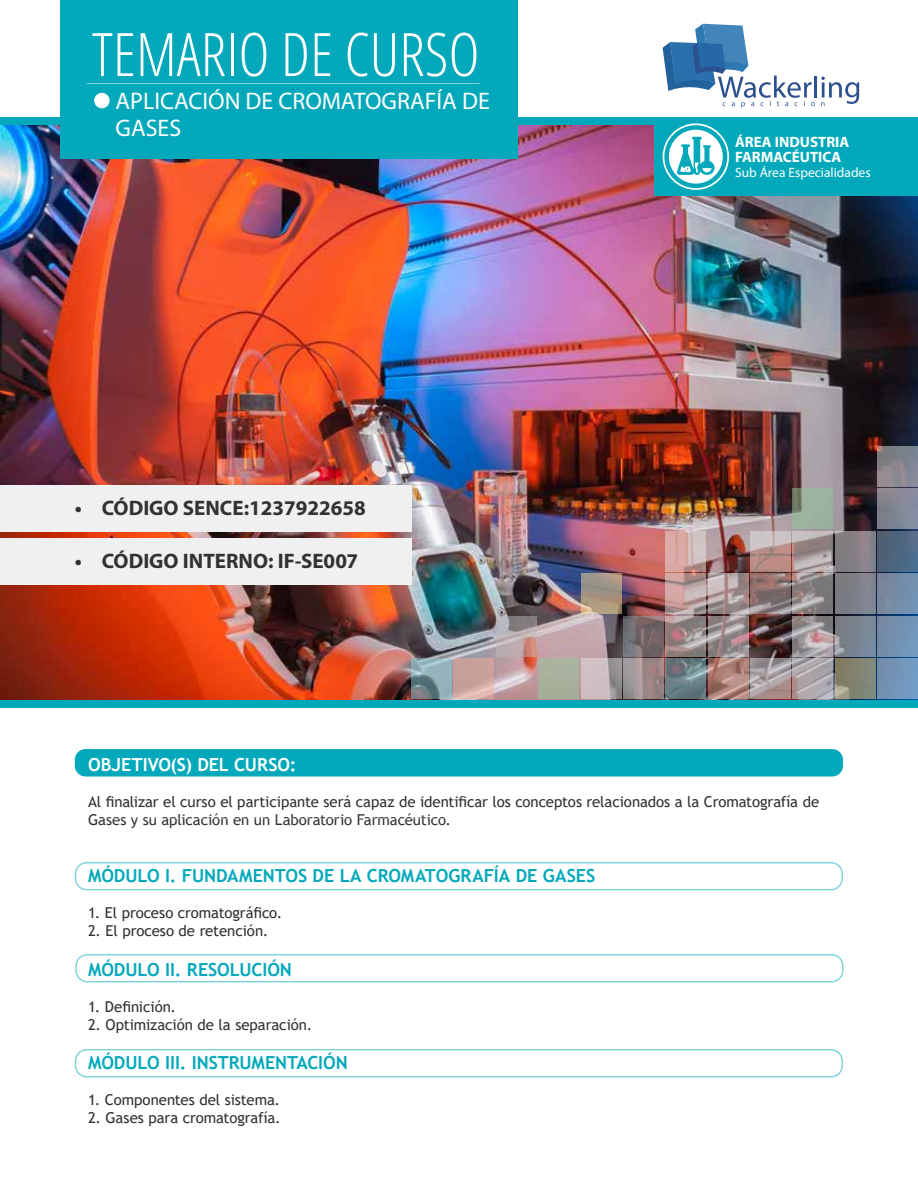
<style>
.page{position:relative;width:918px;height:1188px;background:#fff}
.page>*{position:absolute;margin:0;border:0;box-sizing:border-box;transform-origin:0 0}
.t1{font:300 condensed 60px "Open Sans";color:#fff}
.t2{font:24px/27px "Myriad Pro";color:#fff}
.t3{font:700 21px "Myriad Pro";color:#323232}
.t4{font:700 18px "Trebuchet MS";letter-spacing:-.005em;color:#03a9ba}
.t5{font:700 18px "Trebuchet MS";letter-spacing:-.005em;color:#fff}
.t6{font:15px/18px "Trebuchet MS";letter-spacing:-.01em;color:#323232}
.t7{font:700 15px/15px "Myriad Pro";color:#fff}
.t8{font:13.5px "Myriad Pro";color:#fff}
</style>
<div class="page">
<div style="left:75px;top:749px;width:768px;height:28px;background:#03a9ba;border-radius:11px"></div>
<img style="left:0;top:126px;width:918px;height:573px">
<div style="left:60px;top:0;width:457px;height:159px;background:#03a9ba"></div>
<hr style="left:814px;top:76px;width:3px;height:22px;background:#2c518f">
<svg style="left:663px;top:24px;width:152px;height:84px"></svg>
<svg style="left:821px;top:77px;width:38px;height:29px"></svg>
<div style="left:877px;top:658px;width:41px;height:41px;background:linear-gradient(to right,#738daa,#729dc7)"></div>
<svg style="left:835px;top:658px;width:41px;height:41px;background:#858774"></svg>
<svg style="left:793px;top:658px;width:40px;height:41px;background:#ada7ab"></svg>
<svg style="left:750px;top:658px;width:41px;height:41px;background:#a89b9c"></svg>
<svg style="left:708px;top:658px;width:41px;height:41px;background:#ae8279"></svg>
<svg style="left:665px;top:658px;width:41px;height:41px;background:#6b7e85"></svg>
<svg style="left:623px;top:658px;width:41px;height:41px;background:#9d8d8d"></svg>
<svg style="left:581px;top:658px;width:40px;height:41px;background:#bcb0b3"></svg>
<div style="left:538px;top:658px;width:41px;height:41px;background:#a7b09b"></div>
<svg style="left:454px;top:658px;width:40px;height:41px;background:#cda6a0"></svg>
<svg style="left:411px;top:658px;width:41px;height:41px;background:#849fa7"></svg>
<div style="left:877px;top:616px;width:41px;height:40px;background:linear-gradient(to right,#7488a1,#7299be)"></div>
<svg style="left:835px;top:616px;width:41px;height:40px;background:#7b8592"></svg>
<svg style="left:793px;top:616px;width:40px;height:40px;background:#a49a9d"></svg>
<svg style="left:708px;top:616px;width:41px;height:40px;background:#9c8e90"></svg>
<svg style="left:665px;top:616px;width:41px;height:40px;background:#9d8b8b"></svg>
<svg style="left:623px;top:616px;width:41px;height:40px;background:#74696c"></svg>
<svg style="left:496px;top:616px;width:41px;height:40px;background:#b19f9f"></svg>
<div style="left:877px;top:573px;width:41px;height:41px;background:linear-gradient(to right,#7a8497,#7093b4)"></div>
<div style="left:835px;top:573px;width:41px;height:41px;background:#7c7f88"></div>
<svg style="left:793px;top:573px;width:40px;height:41px;background:#8f8889"></svg>
<svg style="left:750px;top:573px;width:41px;height:41px;background:#8c7776"></svg>
<svg style="left:708px;top:573px;width:41px;height:41px;background:#ac9b9c"></svg>
<svg style="left:665px;top:573px;width:41px;height:41px;background:#bd9f9d"></svg>
<svg style="left:581px;top:573px;width:40px;height:41px;background:#a89884"></svg>
<div style="left:877px;top:531px;width:41px;height:41px;background:linear-gradient(to right,#4f5d6f,#4e6f8f)"></div>
<svg style="left:835px;top:531px;width:41px;height:41px;background:#858086"></svg>
<svg style="left:793px;top:531px;width:40px;height:41px;background:#a99d9e"></svg>
<svg style="left:750px;top:531px;width:41px;height:41px;background:#bda09c"></svg>
<svg style="left:665px;top:531px;width:41px;height:41px;background:#d2adaa"></svg>
<div style="left:877px;top:489px;width:41px;height:40px;background:linear-gradient(to right,#7f7e86,#878fa4)"></div>
<svg style="left:793px;top:489px;width:40px;height:40px;background:#96aa97"></svg>
<svg style="left:877px;top:446px;width:41px;height:41px;background:#86848e"></svg>
<div style="left:94px;top:93px;width:16px;height:15px;background:#fff;border-radius:50%"></div>
<hr style="left:87px;top:83px;width:393px;height:1px;background:#fff">
<div style="left:654px;top:117px;width:264px;height:79px;background:#03a9ba"></div>
<div style="left:75px;top:862px;width:768px;height:28px;border:2px solid #03a9ba;border-radius:11px"></div>
<div style="left:0;top:538px;width:411px;height:47px;background:#f0f0f0"></div>
<div style="left:75px;top:1049px;width:768px;height:29px;border:2px solid #03a9ba;border-radius:11px"></div>
<div style="left:663px;top:123px;width:66px;height:67px;border:2px solid #fff;border-radius:50%"></div>
<svg style="left:669px;top:130px;width:54px;height:54px"></svg>
<div style="left:75px;top:954px;width:769px;height:28px;border:2px solid #03a9ba;border-radius:11px"></div>
<div style="left:0;top:485px;width:411px;height:46px;background:#f0f0f0"></div>
<h1 class="t1" style="left:92px;top:14px;width:389px">TEMARIO DE CURSO</h1>
<h2 class="t2" style="left:116px;top:87px;width:376px">APLICACIÓN DE CROMATOGRAFÍA DE<br>GASES</h2>
<h3 class="t3" style="left:75px;top:494px;width:292px">• CÓDIGO SENCE:1237922658</h3>
<h3 class="t3" style="left:75px;top:548px;width:285px">• CÓDIGO INTERNO: IF-SE007</h3>
<p class="t7" style="left:735px;top:134px;width:116px">ÁREA INDUSTRIA<br>FARMACÉUTICA</p>
<p class="t8" style="left:735px;top:164px;width:137px">Sub Área Especialidades</p>
<p class="t5" style="left:88px;top:753px;width:210px">OBJETIVO(S) DEL CURSO:</p>
<p class="t6" style="left:88px;top:792px;width:733px">Al finalizar el curso el participante será capaz de identificar los conceptos relacionados a la Cromatografía de<br>Gases y su aplicación en un Laboratorio Farmacéutico.</p>
<p class="t4" style="left:88px;top:865px;width:509px">MÓDULO I. FUNDAMENTOS DE LA CROMATOGRAFÍA DE GASES</p>
<p class="t6" style="left:88px;top:904px;width:196px">1. El proceso cromatográfico.</p>
<p class="t6" style="left:88px;top:922px;width:182px">2. El proceso de retención.</p>
<p class="t4" style="left:88px;top:958px;width:205px">MÓDULO II. RESOLUCIÓN</p>
<p class="t6" style="left:88px;top:997px;width:90px">1. Definición.</p>
<p class="t6" style="left:88px;top:1015px;width:226px">2. Optimización de la separación.</p>
<p class="t4" style="left:88px;top:1052px;width:261px">MÓDULO III. INSTRUMENTACIÓN</p>
<p class="t6" style="left:88px;top:1091px;width:194px">1. Componentes del sistema.</p>
<p class="t6" style="left:88px;top:1109px;width:194px">2. Gases para cromatografía.</p>
</div>
